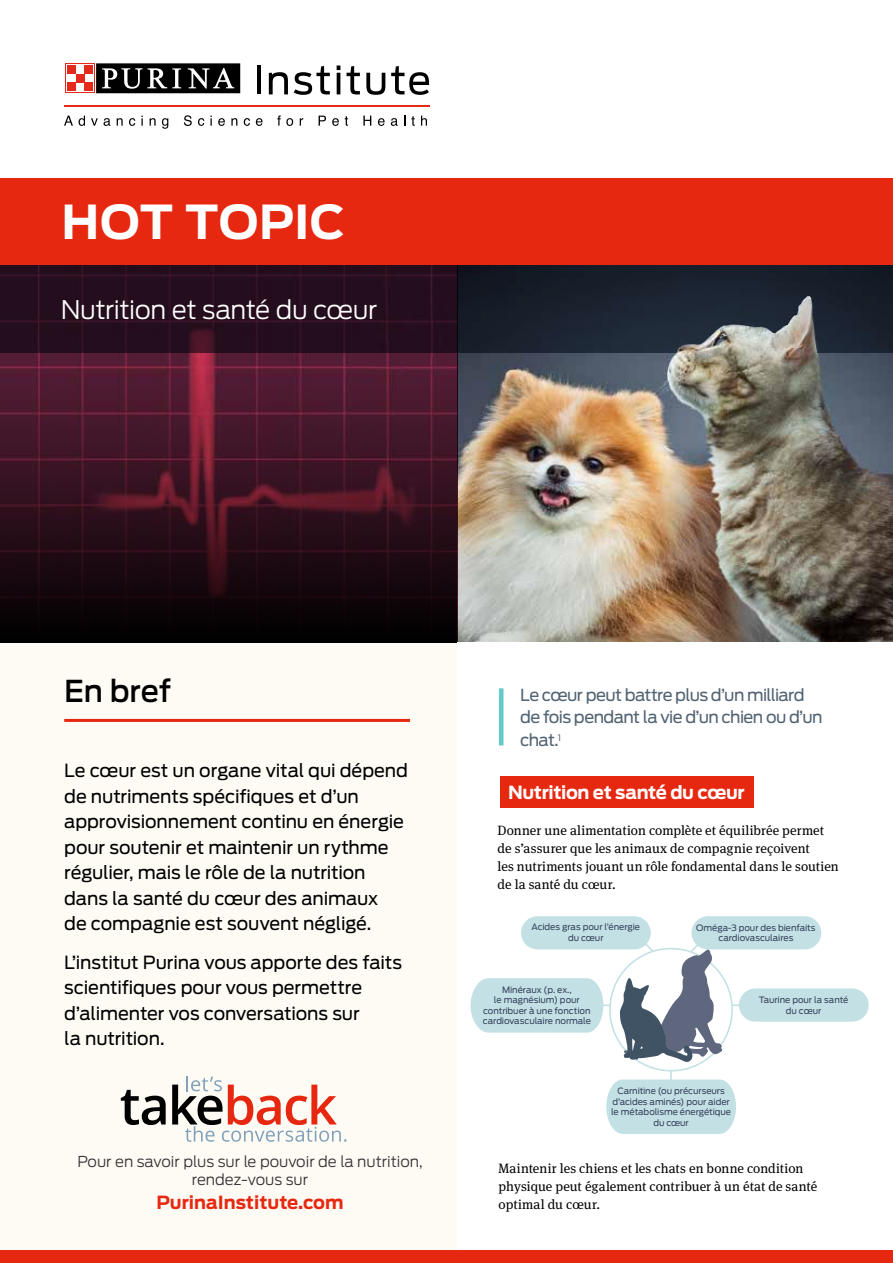
<style>
.page{position:relative;width:893px;height:1263px;background:#fff}
.page>*{position:absolute;margin:0;border:0;box-sizing:border-box;transform-origin:0 0}
.t1{font:700 46.5px "Antenna";letter-spacing:.01em;color:#fff}
.t2{font:500 30px "Antenna";letter-spacing:-.005em;color:#000}
.t3{font:300 25.5px "Antenna";letter-spacing:-.02em;color:#fff}
.t4{font:18px/25.5px "Antenna";letter-spacing:-.005em;color:#000}
.t5{font:700 18px "Antenna";letter-spacing:-.02em;color:#fff}
.t6{font:700 18px "Antenna";color:#e72810}
.t7{font:16.5px/22.5px "Antenna";letter-spacing:-.035em;color:#526372}
.t8{font:300 15px/18px "Antenna";color:#373437;text-align:center}
.t9{font:13.5px/18px "Meta Serif Pro";letter-spacing:.005em;color:#000}
.t10{font:8.7px/10.5px "Antenna";letter-spacing:-.005em;color:#36425e;text-align:center}
</style>
<div class="page">
<img style="left:457px;top:353px;width:436px;height:289px">
<div style="left:0;top:642px;width:457px;height:621px;background:#fefbf4"></div>
<hr style="left:64px;top:719px;width:346px;height:3px;background:#e72810">
<svg style="left:0;top:265px;width:893px;height:88px;background:#201624"></svg>
<div style="left:500px;top:777px;width:254px;height:31px;background:#e72810"></div>
<div style="left:0;top:179px;width:893px;height:86px;background:#e72810"></div>
<hr style="left:64px;top:105px;width:365px;height:1px;background:#e52a1b">
<hr style="left:257px;top:65px;width:3px;height:29px;background:#000">
<svg style="left:269px;top:72px;width:19px;height:22px"></svg>
<svg style="left:294px;top:66px;width:36px;height:29px"></svg>
<hr style="left:337px;top:73px;width:3px;height:21px;background:#000">
<svg style="left:337px;top:65px;width:3px;height:5px"></svg>
<svg style="left:347px;top:66px;width:13px;height:28px"></svg>
<svg style="left:366px;top:73px;width:19px;height:22px"></svg>
<svg style="left:391px;top:66px;width:38px;height:29px"></svg>
<svg style="left:64px;top:116px;width:9px;height:10px"></svg>
<svg style="left:79px;top:116px;width:6px;height:10px"></svg>
<svg style="left:91px;top:118px;width:7px;height:8px"></svg>
<svg style="left:104px;top:118px;width:6px;height:8px"></svg>
<svg style="left:117px;top:118px;width:6px;height:8px"></svg>
<svg style="left:129px;top:118px;width:6px;height:8px"></svg>
<svg style="left:141px;top:116px;width:2px;height:10px"></svg>
<svg style="left:150px;top:118px;width:6px;height:8px"></svg>
<svg style="left:162px;top:118px;width:6px;height:11px"></svg>
<svg style="left:184px;top:115px;width:8px;height:11px"></svg>
<svg style="left:198px;top:118px;width:6px;height:8px"></svg>
<svg style="left:210px;top:116px;width:2px;height:10px"></svg>
<svg style="left:218px;top:118px;width:7px;height:8px"></svg>
<svg style="left:231px;top:118px;width:6px;height:8px"></svg>
<svg style="left:244px;top:118px;width:6px;height:8px"></svg>
<svg style="left:256px;top:118px;width:6px;height:8px"></svg>
<svg style="left:277px;top:115px;width:16px;height:11px"></svg>
<svg style="left:300px;top:118px;width:3px;height:8px"></svg>
<svg style="left:319px;top:116px;width:7px;height:10px"></svg>
<svg style="left:332px;top:118px;width:7px;height:8px"></svg>
<svg style="left:345px;top:116px;width:3px;height:10px"></svg>
<svg style="left:363px;top:116px;width:8px;height:10px"></svg>
<svg style="left:378px;top:118px;width:7px;height:8px"></svg>
<svg style="left:391px;top:118px;width:7px;height:8px"></svg>
<svg style="left:411px;top:116px;width:4px;height:10px"></svg>
<svg style="left:421px;top:116px;width:6px;height:10px"></svg>
<svg style="left:96px;top:63px;width:145px;height:31px"></svg>
<div style="left:65px;top:63px;width:30px;height:30px;background:#e52a1b"></div>
<div style="left:96px;top:63px;width:144px;height:30px;background:#000"></div>
<svg style="left:102px;top:68px;width:79px;height:21px"></svg>
<svg style="left:188px;top:68px;width:46px;height:21px"></svg>
<div style="left:66px;top:64px;width:28px;height:28px;background:#fff"></div>
<div style="left:67px;top:83px;width:9px;height:8px;background:#e52a1b"></div>
<div style="left:84px;top:83px;width:9px;height:8px;background:#e52a1b"></div>
<div style="left:76px;top:74px;width:8px;height:9px;background:#e52a1b"></div>
<div style="left:67px;top:66px;width:9px;height:8px;background:#e52a1b"></div>
<div style="left:84px;top:66px;width:9px;height:8px;background:#e52a1b"></div>
<hr style="left:499px;top:688px;width:4px;height:57px;background:#62cbc9">
<svg style="left:0;top:353px;width:457px;height:289px;background:#35111f"></svg>
<img style="left:667px;top:296px;width:142px;height:95px">
<svg style="left:121px;top:1090px;width:45px;height:35px"></svg>
<svg style="left:172px;top:1076px;width:174px;height:66px"></svg>
<div style="left:0;top:1251px;width:893px;height:12px;background:#e72810"></div>
<hr style="left:600px;top:1004px;width:142px;height:2px;background:#c3e1e4">
<hr style="left:670px;top:1062px;width:2px;height:27px;background:#c3e1e4">
<div style="left:521px;top:916px;width:130px;height:33px;background:#c3e1e4;border-radius:17px"></div>
<svg style="left:470px;top:978px;width:133px;height:54px;background:#c6e2e5"></svg>
<div style="left:691px;top:916px;width:130px;height:33px;background:#c3e1e4;border-radius:17px"></div>
<div style="left:739px;top:988px;width:130px;height:34px;background:#c3e1e4;border-radius:17px"></div>
<svg style="left:609px;top:931px;width:124px;height:140px"></svg>
<svg style="left:606px;top:1079px;width:130px;height:55px;background:#c6e2e5"></svg>
<h1 class="t1" style="left:62px;top:194px;width:285px">HOT TOPIC</h1>
<h3 class="t3" style="left:61px;top:294px;width:318px">Nutrition et santé du cœur</h3>
<h2 class="t2" style="left:64px;top:673px;width:108px">En bref</h2>
<p class="t4" style="left:64px;top:758px;width:345px">Le cœur est un organe vital qui dépend de nutriments spécifiques et d’un approvisionnement continu en énergie pour soutenir et maintenir un rythme régulier, mais le rôle de la nutrition dans la santé du cœur des animaux<br>de compagnie est souvent négligé.</p>
<p class="t4" style="left:64px;top:949px;width:339px">L’institut Purina vous apporte des faits scientifiques pour vous permettre d’alimenter vos conversations sur<br>la nutrition.</p>
<p class="t8" style="left:77px;top:1152px;width:347px">Pour en savoir plus sur le pouvoir de la nutrition, rendez-vous sur</p>
<p class="t6" style="left:156px;top:1191px;width:189px">PurinaInstitute.com</p>
<p class="t7" style="left:520px;top:683px;width:304px">Le cœur peut battre plus d’un milliard de fois pendant la vie d’un chien ou d’un chat.<sup>1</sup></p>
<p class="t5" style="left:508px;top:781px;width:238px">Nutrition et santé du cœur</p>
<p class="t9" style="left:497px;top:821px;width:343px">Donner une alimentation complète et équilibrée permet de s’assurer que les animaux de compagnie reçoivent<br>les nutriments jouant un rôle fondamental dans le soutien de la santé du cœur.</p>
<p class="t10" style="left:531px;top:922px;width:110px">Acides gras pour l’énergie du cœur</p>
<p class="t10" style="left:696px;top:922px;width:121px">Oméga-3 pour des bienfaits cardiovasculaires</p>
<p class="t10" style="left:483px;top:984px;width:110px">Minéraux (p. ex.,<br>le magnésium) pour contribuer à une fonction cardiovasculaire normale</p>
<p class="t10" style="left:759px;top:995px;width:91px">Taurine pour la santé du cœur</p>
<p class="t10" style="left:611px;top:1086px;width:121px">Carnitine (ou précurseurs d’acides aminés) pour aider le métabolisme énergétique du cœur</p>
<p class="t9" style="left:499px;top:1158px;width:320px">Maintenir les chiens et les chats en bonne condition physique peut également contribuer à un état de santé optimal du cœur.</p>
</div>
